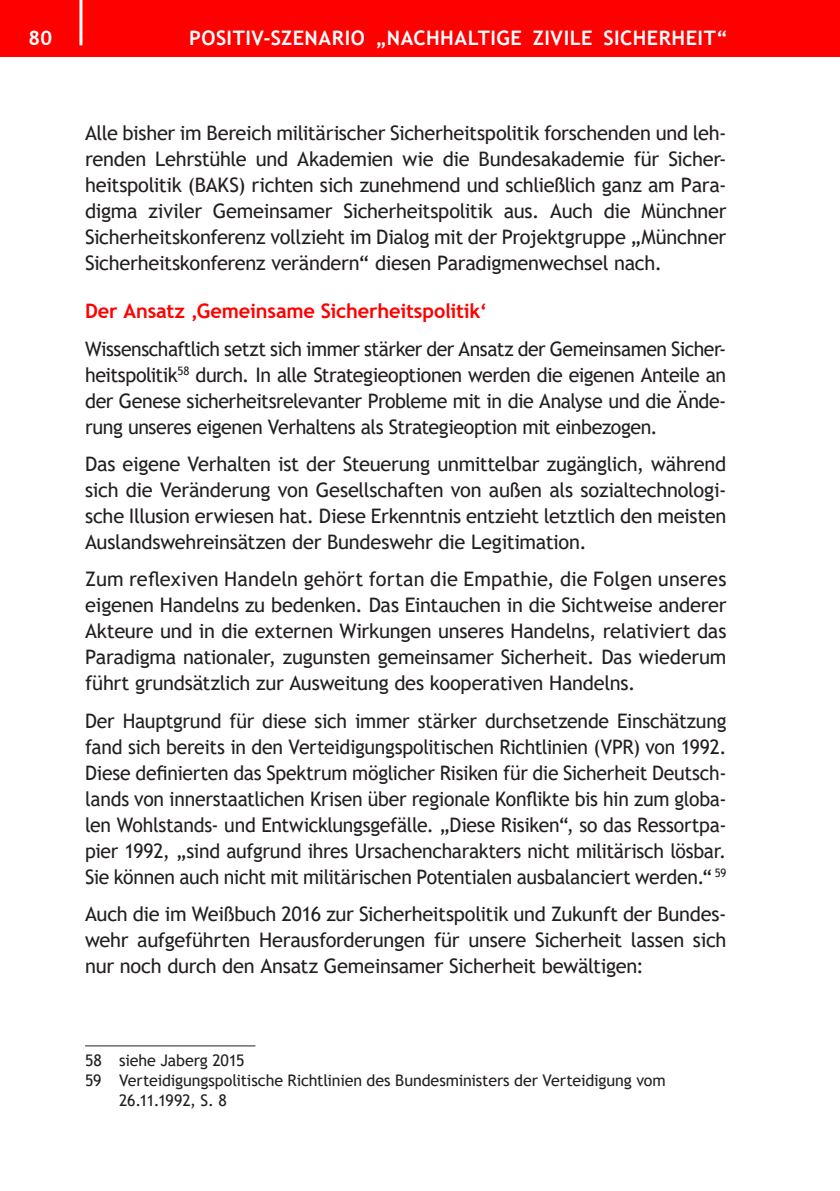
<style>
.page{position:relative;width:840px;height:1191px;background:#fff}
.page>*{position:absolute;margin:0;border:0;box-sizing:border-box;transform-origin:0 0}
.t1{font:20px/26px "Trebuchet MS";letter-spacing:-.02em;color:#231f20;text-align:justify}
.t2{font:700 20px "Trebuchet MS";letter-spacing:.025em;color:#fff}
.t3{font:700 20px "Trebuchet MS";letter-spacing:-.01em;color:#f00}
.t4{font:16px "Trebuchet MS";letter-spacing:-.01em;color:#231f20}
</style>
<div class="page">
<hr style="left:839px;top:0;width:1px;height:57px;background:#f00">
<div style="left:0;top:0;width:839px;height:57px;background:#f00"></div>
<hr style="left:79px;top:0;width:3px;height:45px;background:#fff">
<hr style="left:85px;top:1045px;width:170px;height:1px;background:#231f20">
<p class="t2" style="left:28px;top:30px;width:25px">80</p>
<p class="t2" style="left:189px;top:30px;width:539px">POSITIV-SZENARIO „NACHHALTIGE ZIVILE SICHERHEIT“</p>
<p class="t1" style="left:85px;top:121px;width:642px">Alle bisher im Bereich militärischer Sicherheitspolitik forschenden und leh&shy;renden Lehrstühle und Akademien wie die Bundesakademie für Sicher&shy;heitspolitik (BAKS) richten sich zunehmend und schließlich ganz am Para&shy;digma ziviler Gemeinsamer Sicherheitspolitik aus. Auch die Münchner Sicherheitskonferenz vollzieht im Dialog mit der Projektgruppe „Münchner Sicherheitskonferenz verändern“ diesen Paradigmenwechsel nach.</p>
<p class="t3" style="left:85px;top:303px;width:403px">Der Ansatz ‚Gemeinsame Sicherheitspolitik‘</p>
<p class="t1" style="left:85px;top:337px;width:642px">Wissenschaftlich setzt sich immer stärker der Ansatz der Gemeinsamen Sicher&shy;heitspolitik<sup>58</sup> durch. In alle Strategieoptionen werden die eigenen Anteile an der Genese sicherheitsrelevanter Probleme mit in die Analyse und die Ände&shy;rung unseres eigenen Verhaltens als Strategieoption mit einbezogen.</p>
<p class="t1" style="left:85px;top:452px;width:642px">Das eigene Verhalten ist der Steuerung unmittelbar zugänglich, während sich die Veränderung von Gesellschaften von außen als sozialtechnologi&shy;sche Illusion erwiesen hat. Diese Erkenntnis entzieht letztlich den meisten Auslandswehreinsätzen der Bundeswehr die Legitimation.</p>
<p class="t1" style="left:85px;top:566px;width:642px">Zum reflexiven Handeln gehört fortan die Empathie, die Folgen unseres eigenen Handelns zu bedenken. Das Eintauchen in die Sichtweise anderer Akteure und in die externen Wirkungen unseres Handelns, relativiert das Paradigma nationaler, zugunsten gemeinsamer Sicherheit. Das wiederum führt grundsätzlich zur Ausweitung des kooperativen Handelns.</p>
<p class="t1" style="left:85px;top:709px;width:642px">Der Hauptgrund für diese sich immer stärker durchsetzende Einschätzung fand sich bereits in den Verteidigungspolitischen Richtlinien (VPR) von 1992.<br>Diese definierten das Spektrum möglicher Risiken für die Sicherheit Deutsch&shy;lands von innerstaatlichen Krisen über regionale Konflikte bis hin zum globa&shy;len Wohlstands- und Entwicklungsgefälle. „Diese Risiken“, so das Ressortpa&shy;pier 1992, „sind aufgrund ihres Ursachencharakters nicht militärisch lösbar.<br>Sie können auch nicht mit militärischen Potentialen ausbalanciert werden.“ <sup>59</sup></p>
<p class="t1" style="left:85px;top:902px;width:642px">Auch die im Weißbuch 2016 zur Sicherheitspolitik und Zukunft der Bundes&shy;wehr aufgeführten Herausforderungen für unsere Sicherheit lassen sich nur noch durch den Ansatz Gemeinsamer Sicherheit bewältigen:</p>
<p class="t4" style="left:85px;top:1053px;width:161px">58 siehe Jaberg 2015</p>
<p class="t4" style="left:85px;top:1073px;width:582px">59 Verteidigungspolitische Richtlinien des Bundesministers der Verteidigung vom</p>
<p class="t4" style="left:119px;top:1093px;width:109px">26.11.1992, S. 8</p>
</div>
